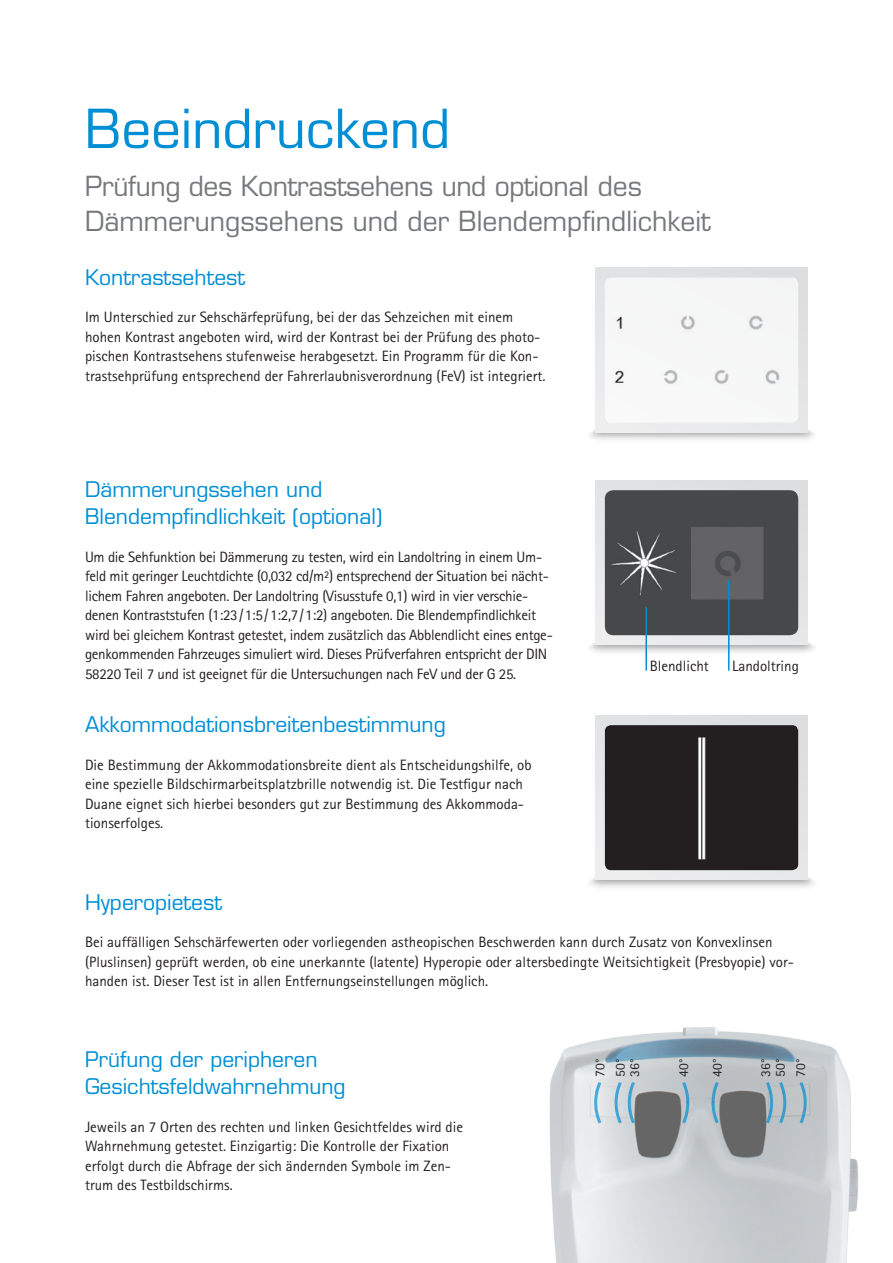
<style>
.page{position:relative;width:893px;height:1263px;background:#fff}
.page>*{position:absolute;margin:0;border:0;box-sizing:border-box;transform-origin:0 0}
.t1{font:52.5px "Eurostile";color:#008fd5}
.t2{font:27px/35.2px "Eurostile";color:#76787b}
.t3{font:21px/27px "Eurostile";color:#008fd5}
.t4{font:15px/19.5px "Rotis Sans Serif";color:#231f20}
.t5{font:15px/19.5px "Rotis Sans Serif";letter-spacing:-.02em;color:#231f20}
.t6{font:13.65px/20.5px "Rotis Sans Serif";color:#231f20}
</style>
<div class="page">
<div style="left:595px;top:715px;width:213px;height:165px;background:linear-gradient(to right,#e8e9ea,#e1e2e3)"></div>
<div style="left:605px;top:725px;width:193px;height:145px;background:#231f20"></div>
<div style="left:595px;top:268px;width:213px;height:164px;background:#e5e6e8"></div>
<div style="left:605px;top:278px;width:193px;height:145px;background:#f7f8f8;border-radius:6px"></div>
<img style="left:615px;top:278px;width:183px;height:145px">
<img style="left:590px;top:642px;width:224px;height:24px">
<div style="left:595px;top:480px;width:213px;height:165px;background:linear-gradient(to right,#e8e9ea,#e0e1e3)"></div>
<img style="left:605px;top:490px;width:193px;height:145px">
<hr style="left:728px;top:580px;width:1px;height:91px;background:#008fd5">
<hr style="left:645px;top:607px;width:2px;height:64px;background:#008fd5">
<img style="left:549px;top:1027px;width:310px;height:236px">
<svg style="left:764px;top:1080px;width:24px;height:45px"></svg>
<svg style="left:798px;top:1080px;width:10px;height:45px"></svg>
<svg style="left:710px;top:1080px;width:10px;height:45px"></svg>
<svg style="left:613px;top:1080px;width:23px;height:45px"></svg>
<svg style="left:593px;top:1080px;width:10px;height:45px"></svg>
<svg style="left:681px;top:1080px;width:10px;height:45px"></svg>
<h1 class="t1" style="left:85px;top:97px;width:367px">Beeindruckend</h1>
<h2 class="t2" style="left:85px;top:169px;width:627px">Prüfung des Kontrastsehens und optional des<br>Dämmerungssehens und der Blendempfindlichkeit</h2>
<h3 class="t3" style="left:85px;top:264px;width:162px">Kontrastsehtest</h3>
<p class="t4" style="left:85px;top:307px;width:462px">Im Unterschied zur Sehschärfeprüfung, bei der das Sehzeichen mit einem hohen Kontrast angeboten wird, wird der Kontrast bei der Prüfung des photo&shy;pischen Kontrastsehens stufenweise herabgesetzt. Ein Programm für die Kon&shy;trastsehprüfung entsprechend der Fahrerlaubnisverordnung (FeV) ist integriert.</p>
<h3 class="t3" style="left:85px;top:476px;width:299px">Dämmerungssehen und<br>Blendempfindlichkeit (optional)</h3>
<p class="t5" style="left:85px;top:547px;width:469px">Um die Sehfunktion bei Dämmerung zu testen, wird ein Landoltring in einem Um&shy;feld mit geringer Leuchtdichte (0,032 cd/m²) entsprechend der Situation bei nächt&shy;lichem Fahren angeboten. Der Landoltring (Visusstufe 0,1) wird in vier verschie&shy;denen Kontraststufen (1:23/1:5/1:2,7/1:2) angeboten. Die Blendempfindlichkeit wird bei gleichem Kontrast getestet, indem zusätzlich das Abblendlicht eines entge&shy;genkommenden Fahrzeuges simuliert wird. Dieses Prüfverfahren entspricht der DIN 58220 Teil 7 und ist geeignet für die Untersuchungen nach FeV und der G 25.</p>
<h3 class="t3" style="left:85px;top:711px;width:362px">Akkommodationsbreitenbestimmung</h3>
<p class="t4" style="left:85px;top:755px;width:448px">Die Bestimmung der Akkommodationsbreite dient als Entscheidungshilfe, ob eine spezielle Bildschirmarbeitsplatzbrille notwendig ist. Die Testfigur nach Duane eignet sich hierbei besonders gut zur Bestimmung des Akkommoda&shy;tionserfolges.</p>
<p class="t4" style="left:650px;top:656px;width:61px">Blendlicht</p>
<p class="t4" style="left:732px;top:656px;width:68px">Landoltring</p>
<h3 class="t3" style="left:85px;top:889px;width:139px">Hyperopietest</h3>
<p class="t4" style="left:85px;top:932px;width:710px">Bei auffälligen Sehschärfewerten oder vorliegenden astheopischen Beschwerden kann durch Zusatz von Konvexlinsen (Pluslinsen) geprüft werden, ob eine unerkannte (latente) Hyperopie oder altersbedingte Weitsichtigkeit (Presbyopie) vor&shy;handen ist. Dieser Test ist in allen Entfernungseinstellungen möglich.</p>
<h3 class="t3" style="left:85px;top:1046px;width:262px">Prüfung der peripheren<br>Gesichtsfeldwahrnehmung</h3>
<p class="t4" style="left:85px;top:1117px;width:379px">Jeweils an 7 Orten des rechten und linken Gesichtfeldes wird die Wahrnehmung getestet. Einzigartig: Die Kontrolle der Fixation erfolgt durch die Abfrage der sich ändernden Symbole im Zen&shy;trum des Testbildschirms.</p>
<p class="t6" style="left:589px;top:1077px;width:20px;rotate:-90deg">70°<br>50°</p>
<p class="t6" style="left:624px;top:1077px;width:20px;rotate:-90deg">36°</p>
<p class="t6" style="left:673px;top:1077px;width:20px;rotate:-90deg">40°</p>
<p class="t6" style="left:707px;top:1077px;width:20px;rotate:-90deg">40°</p>
<p class="t6" style="left:758px;top:1077px;width:20px;line-height:14.4px;rotate:-90deg">36°<br>50°</p>
<p class="t6" style="left:790px;top:1076px;width:19px;rotate:-90deg">70°</p>
</div>
